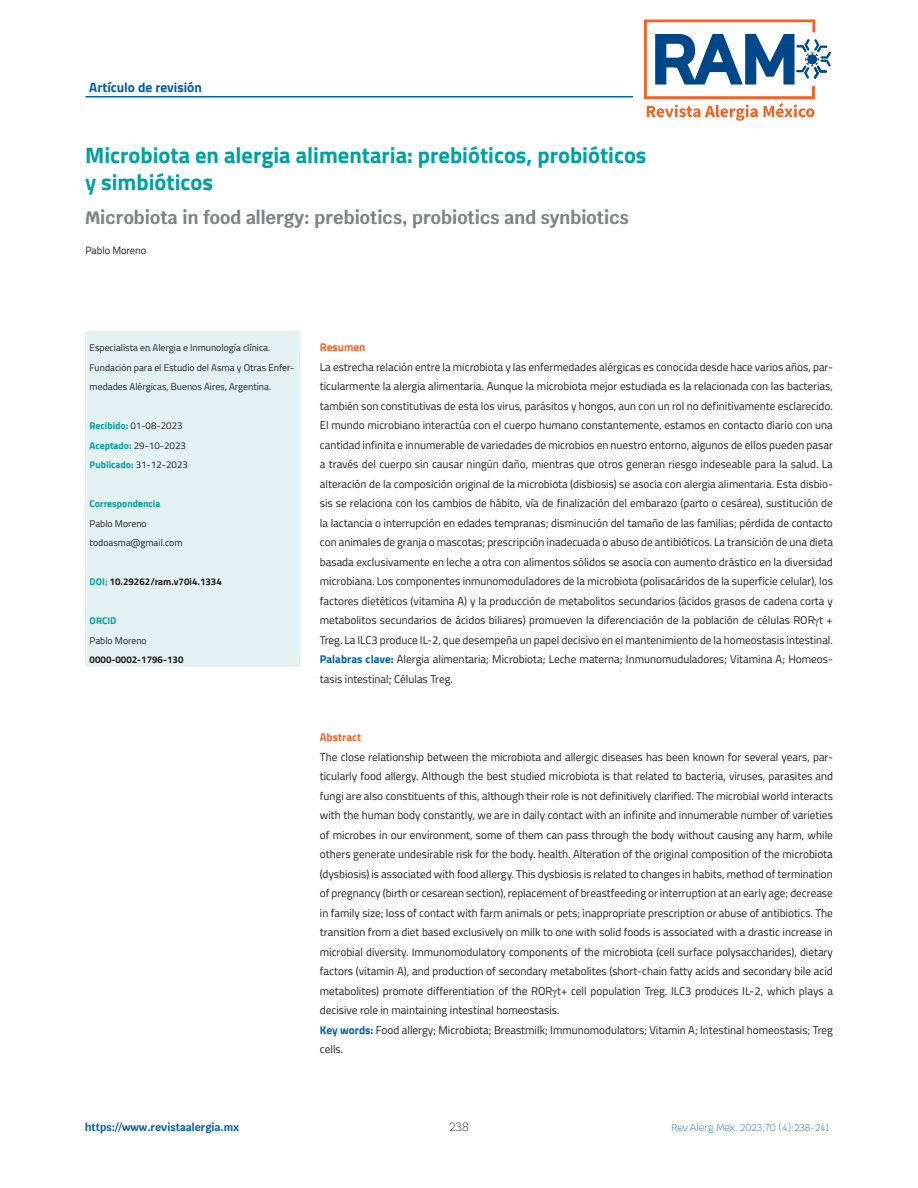
<style>
.page{position:relative;width:918px;height:1188px;background:#fff}
.page>*{position:absolute;margin:0;border:0;box-sizing:border-box;transform-origin:0 0}
.Título_ESP{font:700 22.5px/27px "Titillium Web";color:#00a0a2}
.Título_ENG{font:700 18px "Krub";color:#808285}
.t1{font:700 13.5px "Titillium Web";color:#015dac}
.t2{font:200 12px "Krub";color:#231f20}
.Resumen_español{font:11.25px/19.5px "Titillium Web";color:#231f20;text-align:justify}
.Resumen_inglés{font:11.25px/19.5px "Titillium Web";color:#231f20;text-align:justify}
.Resumen_inglés-2{font:700 11.25px "Titillium Web";color:#f26424}
.Resumen_español-2{font:700 11.25px "Titillium Web";color:#f26424}
.t3{font:700 10.5px "Krub";color:#015dac}
.Autores{font:10.5px "Titillium Web";letter-spacing:-.01em;color:#231f20}
.Adscripciones{font:9.75px/19.5px "Titillium Web";color:#231f20}
.Adscripciones-2{font:700 9.75px "Titillium Web";color:#231f20}
.Adscripciones-3{font:700 9.75px "Titillium Web";color:#00a0a2}
.t4{font:200 9.75px "Krub";color:#015dac}
.s1{font-weight:700;color:#00a0a2}
.s2{font-weight:400;color:#231f20}
.s3{color:#00a0a2}
.s4{font-weight:700;color:#015dac}
</style>
<div class="page">
<hr style="left:86px;top:96px;width:547px;height:2px;background:#015dac">
<svg style="left:644px;top:19px;width:187px;height:102px"></svg>
<div style="left:85px;top:332px;width:215px;height:335px;background:#e4f2f3"></div>
<p class="t1" style="left:89px;top:77px;width:114px">Artículo de revisión</p>
<p class="Título_ESP" style="left:85px;top:140px;width:563px">Microbiota en alergia alimentaria: prebióticos, probióticos y simbióticos</p>
<p class="Título_ENG" style="left:85px;top:207px;width:545px">Microbiota in food allergy: prebiotics, probiotics and synbiotics</p>
<p class="Autores" style="left:85px;top:242px;width:62px">Pablo Moreno</p>
<p class="Adscripciones" style="left:90px;top:337px;width:206px">Especialista en Alergia e Inmunología clínica.<br>Fundación para el Estudio del Asma y Otras Enfer&shy;medades Alérgicas, Buenos Aires, Argentina.</p>
<p class="Adscripciones" style="left:90px;top:415px;width:95px"><span class="s1">Recibido:</span> 01-08-2023</p>
<p class="Adscripciones" style="left:90px;top:435px;width:98px"><span class="s1">Aceptado:</span> 29-10-2023</p>
<p class="Adscripciones-3" style="left:90px;top:457px;width:100px">Publicado: <span class="s2">31-12-2023</span></p>
<p class="Adscripciones-3" style="left:90px;top:496px;width:72px">Correspondencia</p>
<p class="Adscripciones" style="left:90px;top:513px;width:59px">Pablo Moreno</p>
<p class="Adscripciones" style="left:90px;top:532px;width:94px">todoasma@gmail.com</p>
<p class="Adscripciones-2" style="left:90px;top:574px;width:134px"><span class="s3">DOI:</span> 10.29262/ram.v70i4.1334</p>
<p class="Adscripciones-3" style="left:90px;top:613px;width:28px">ORCID</p>
<p class="Adscripciones" style="left:90px;top:630px;width:59px">Pablo Moreno</p>
<p class="Adscripciones-2" style="left:90px;top:652px;width:95px">0000-0002-1796-130</p>
<p class="Resumen_español-2" style="left:320px;top:338px;width:47px">Resumen</p>
<p class="Resumen_español" style="left:320px;top:356px;width:515px">La estrecha relación entre la microbiota y las enfermedades alérgicas es conocida desde hace varios años, par&shy;ticularmente la alergia alimentaria. Aunque la microbiota mejor estudiada es la relacionada con las bacterias, también son constitutivas de esta los virus, parásitos y hongos, aun con un rol no definitivamente esclarecido.<br>El mundo microbiano interactúa con el cuerpo humano constantemente, estamos en contacto diario con una cantidad infinita e innumerable de variedades de microbios en nuestro entorno, algunos de ellos pueden pasar a través del cuerpo sin causar ningún daño, mientras que otros generan riesgo indeseable para la salud. La alteración de la composición original de la microbiota (disbiosis) se asocia con alergia alimentaria. Esta disbio&shy;sis se relaciona con los cambios de hábito, vía de finalización del embarazo (parto o cesárea), sustitución de la lactancia o interrupción en edades tempranas; disminución del tamaño de las familias; pérdida de contacto con animales de granja o mascotas; prescripción inadecuada o abuso de antibióticos. La transición de una dieta basada exclusivamente en leche a otra con alimentos sólidos se asocia con aumento drástico en la diversidad microbiana. Los componentes inmunomoduladores de la microbiota (polisacáridos de la superficie celular), los factores dietéticos (vitamina A) y la producción de metabolitos secundarios (ácidos grasos de cadena corta y metabolitos secundarios de ácidos biliares) promueven la diferenciación de la población de células ROR t + Treg. La ILC3 produce IL-2, que desempeña un papel decisivo en el mantenimiento de la homeostasis intestinal.</p>
<p class="Resumen_español" style="left:320px;top:649px;width:515px"><span class="s4">Palabras clave:</span> Alergia alimentaria; Microbiota; Leche materna; Inmunomuduladores; Vitamina A; Homeos&shy;tasis intestinal; Células Treg.</p>
<p class="Resumen_inglés-2" style="left:320px;top:728px;width:43px">Abstract</p>
<p class="Resumen_inglés" style="left:320px;top:746px;width:515px">The close relationship between the microbiota and allergic diseases has been known for several years, par&shy;ticularly food allergy. Although the best studied microbiota is that related to bacteria, viruses, parasites and fungi are also constituents of this, although their role is not definitively clarified. The microbial world interacts with the human body constantly, we are in daily contact with an infinite and innumerable number of varieties of microbes in our environment, some of them can pass through the body without causing any harm, while others generate undesirable risk for the body. health. Alteration of the original composition of the microbiota (dysbiosis) is associated with food allergy. This dysbiosis is related to changes in habits, method of termination of pregnancy (birth or cesarean section), replacement of breastfeeding or interruption at an early age; decrease in family size; loss of contact with farm animals or pets; inappropriate prescription or abuse of antibiotics. The transition from a diet based exclusively on milk to one with solid foods is associated with a drastic increase in microbial diversity. Immunomodulatory components of the microbiota (cell surface polysaccharides), dietary factors (vitamin A), and production of secondary metabolites (short-chain fatty acids and secondary bile acid metabolites) promote differentiation of the ROR t+ cell population Treg. ILC3 produces IL-2, which plays a decisive role in maintaining intestinal homeostasis.</p>
<p class="Resumen_inglés" style="left:320px;top:1019px;width:515px"><span class="s4">Key words:</span> Food allergy; Microbiota; Breastmilk; Immunomodulators; Vitamin A; Intestinal homeostasis; Treg cells.</p>
<p class="t3" style="left:85px;top:1121px;width:155px">https://www.revistaalergia.mx</p>
<p class="t2" style="left:449px;top:1117px;width:21px">238</p>
<p class="t4" style="left:671px;top:1119px;width:163px">Rev Alerg Mex. 2023;70 (4):238-241.</p>
</div>
